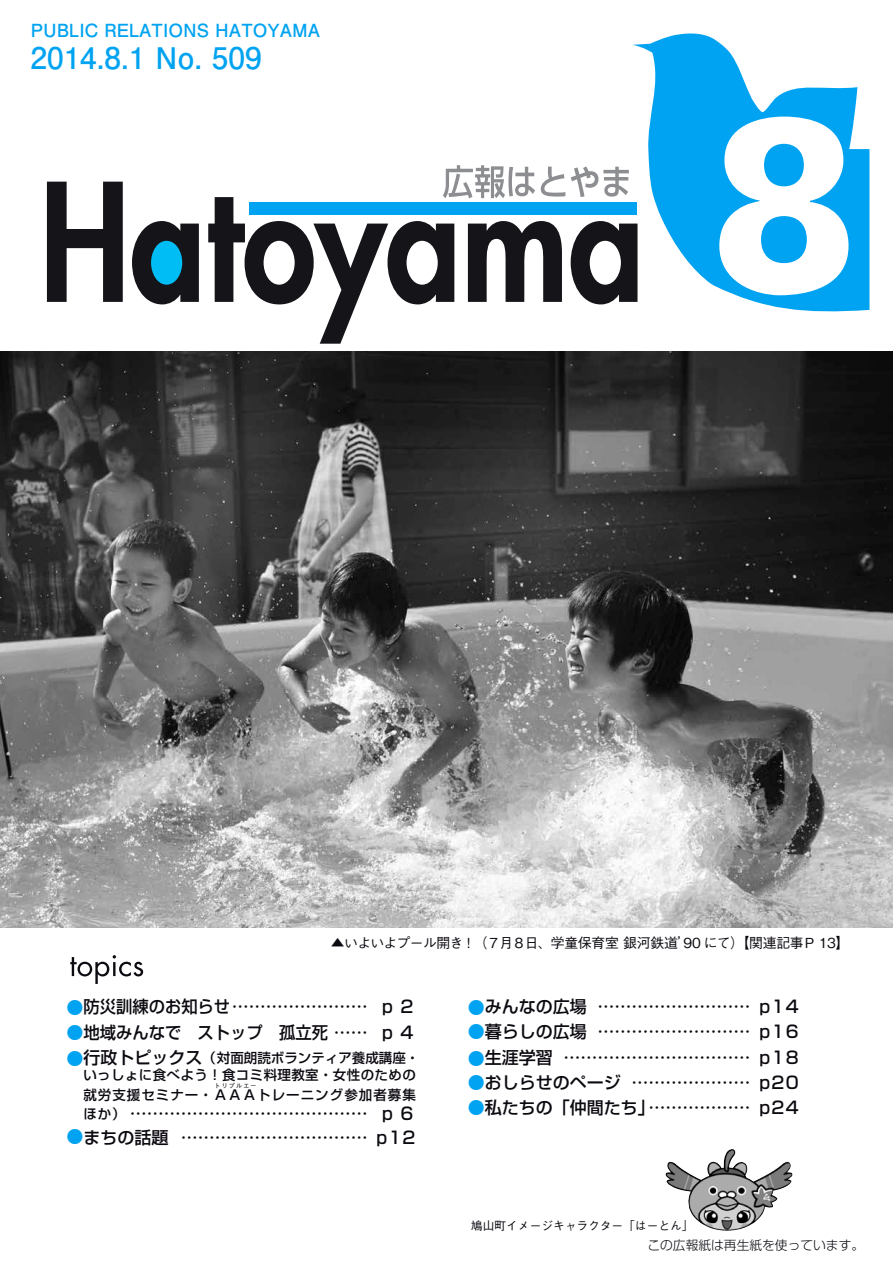
<style>
.page{position:relative;width:893px;height:1263px;background:#fff}
.page>*{position:absolute;margin:0;border:0;box-sizing:border-box;transform-origin:0 0}
.t1{font:700 29.7px "Futo Go B101 Pro";color:#00a3f1}
.t2{font:700 18.15px "Futo Go B101 Pro";color:#00a3f1}
.t3{font:500 16.95px/25.5px "Shin Go Pro";color:#0c0910;text-align:justify}
.t4{font:500 16.95px "Shin Go Pro";color:#0c0910;scale:.96 1}
.t5{font:500 13.8px "Gothic BBB Pro";letter-spacing:-.03em;color:#0c0910}
.t6{font:500 13.5px/17px "Shin Go Pro";letter-spacing:.03em;color:#0c0910;text-align:right}
.t7{font:500 13.5px "Shin Go Pro";letter-spacing:.075em;color:#0c0910}
.t8{font:300 12.75px "Shin Go Pro";color:#0c0910}
.t9{font:500 11.7px "Gothic BBB Pro";color:#0c0910}
.t10{font:500 6px "Shin Go Pro";letter-spacing:.205em;color:#0c0910}
.s1{color:#00a3f1}
</style>
<div class="page">
<img style="left:665px;top:1149px;width:127px;height:82px">
<img style="left:0;top:351px;width:893px;height:576px">
<svg style="left:633px;top:33px;width:236px;height:279px;fill:#00a3f1"></svg>
<svg style="left:719px;top:117px;width:129px;height:178px"></svg>
<svg style="left:47px;top:182px;width:76px;height:120px"></svg>
<svg style="left:132px;top:221px;width:67px;height:83px"></svg>
<svg style="left:571px;top:221px;width:66px;height:83px"></svg>
<div style="left:250px;top:202px;width:387px;height:13px;background:#00a3f1"></div>
<svg style="left:208px;top:165px;width:357px;height:179px"></svg>
<svg style="left:571px;top:166px;width:58px;height:31px"></svg>
<svg style="left:70px;top:955px;width:73px;height:29px"></svg>
<p class="t2" style="left:31px;top:16px;width:291px">PUBLIC RELATIONS HATOYAMA</p>
<h1 class="t1" style="left:31px;top:34px;width:232px">2014.8.1 No. 509</h1>
<p class="t5" style="left:331px;top:931px;width:520px">▲いよいよプール開き！（７月８日、学童保育室銀河鉄道 90 にて）【関連記事Ｐ 13【</p>
<p class="t5" style="left:678px;top:931px;width:15px">’</p>
<p class="t4" style="left:66px;top:993px;width:316px"><span class="s1">●</span>防災訓練のお知らせ........................</p>
<p class="t4" style="left:66px;top:1018px;width:316px"><span class="s1">●</span>地域みんなで　ストップ　孤立死 ......</p>
<p class="t3" style="left:382px;top:992px;width:35px">p ２</p>
<p class="t3" style="left:382px;top:1017px;width:35px">p ４</p>
<p class="t3" style="left:66px;top:1043px;width:138px"><span class="s1">●</span>行政トピックス</p>
<p class="t6" style="left:83px;top:1048px;width:337px">（対面朗読ボランティア養成講座・<br>いっしょに食べよう！食コミ料理教室・女性のための</p>
<p class="t7" style="left:83px;top:1083px;width:334px">就労支援セミナー・ＡＡＡトレーニング参加者募集</p>
<p class="t10" style="left:214px;top:1080px;width:44px">トリプルエー</p>
<p class="t6" style="left:83px;top:1104px;width:44px">ほか(</p>
<p class="t3" style="left:130px;top:1099px;width:240px">..........................................</p>
<p class="t3" style="left:382px;top:1099px;width:35px">p ６</p>
<p class="t3" style="left:66px;top:1123px;width:104px"><span class="s1">●</span>まちの話題</p>
<p class="t3" style="left:181px;top:1123px;width:189px">.................................</p>
<p class="t3" style="left:376px;top:1123px;width:41px">p12</p>
<p class="t3" style="left:468px;top:992px;width:121px"><span class="s1">●</span>みんなの広場</p>
<p class="t3" style="left:468px;top:1017px;width:121px"><span class="s1">●</span>暮らしの広場</p>
<p class="t3" style="left:468px;top:1043px;width:87px"><span class="s1">●</span>生涯学習</p>
<p class="t3" style="left:468px;top:1068px;width:155px"><span class="s1">●</span>おしらせのページ</p>
<p class="t3" style="left:468px;top:1093px;width:189px"><span class="s1">●</span>私たちの「仲間たち「</p>
<p class="t3" style="left:597px;top:992px;width:155px;line-height:24.8px">........................... ...........................</p>
<p class="t3" style="left:563px;top:1043px;width:189px">.................................</p>
<p class="t3" style="left:631px;top:1068px;width:121px">.....................</p>
<p class="t3" style="left:648px;top:1093px;width:104px">..................</p>
<p class="t3" style="left:759px;top:992px;width:41px">p14</p>
<p class="t3" style="left:759px;top:1017px;width:41px">p16 p18 p20 p24</p>
<p class="t9" style="left:471px;top:1216px;width:224px">鳩山町イメージキャラクター「はーとん「</p>
<p class="t8" style="left:647px;top:1234px;width:218px">この広報紙は再生紙を使っています。</p>
</div>
